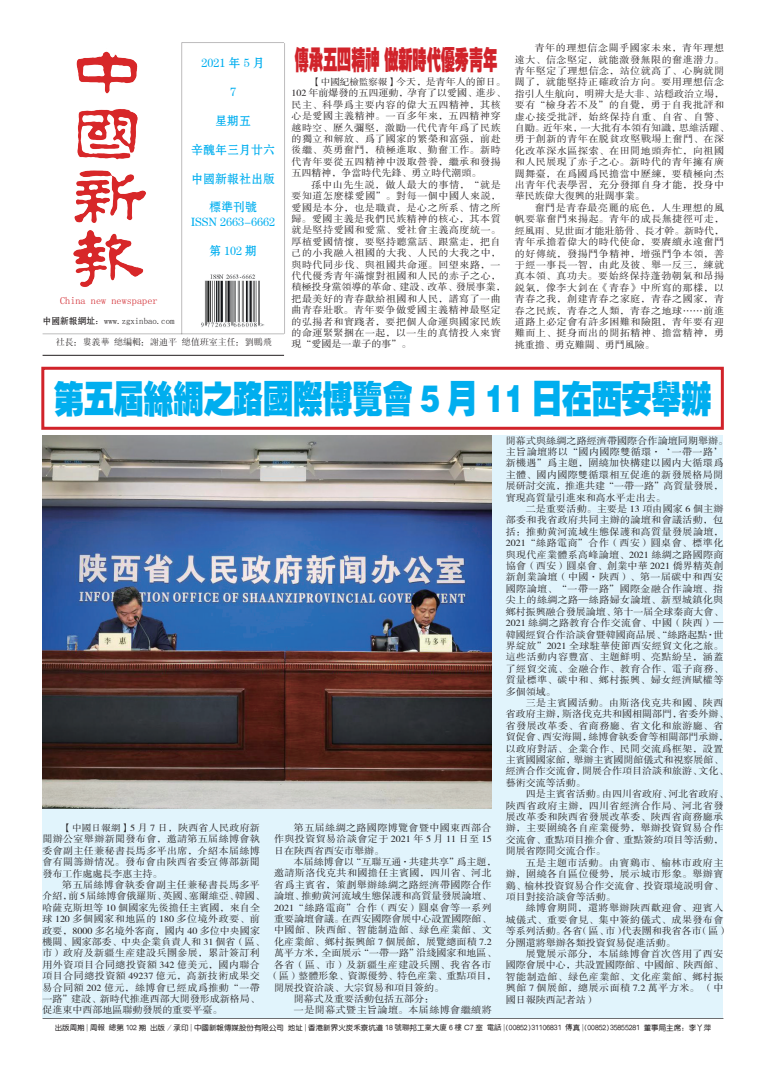
<style>
.page{position:relative;width:766px;height:1078px;background:#fff}
.page>*{position:absolute;margin:0;border:0;box-sizing:border-box;transform-origin:0 0}
.t1{font:37.5px "FZCCHFW GB1 0";color:#00aeef;scale:.8 1}
.t2{font:26.4px "FZCCHFW GB1 0";color:#d1232a;scale:.53 1}
.t3{font:12px/14.4px "FZSHFW GB1 0";color:#00aeef;text-align:center}
.t4{font:10.2px "Fang Song";color:#d1232a}
.t5{font:9.5px/11.4px "FZSSFW GB1 0";letter-spacing:.04em;color:#231f20;text-align:justify;scale:1.05 1}
.t6{font:9.5px/11.4px "FZSSFW GB1 0";color:#231f20;scale:1.05 1}
.t7{font:9.5px/11.4px "FZSSFW GB1 0";letter-spacing:.015em;color:#231f20;scale:1.05 1}
.t8{font:9px "CT Song Ti SF";color:#231f20}
.t9{font:8.8px "Sim Sun";color:#231f20}
.t10{font:7.5px "H Ye 3 gf";color:#231f20}
.s1{font-family:"FZSHFW GB1 0"}
.s2{font-size:9px}
.s3{font-family:"Sim Hei"}
</style>
<div class="page">
<img style="left:73px;top:51px;width:73px;height:236px">
<hr style="left:43px;top:1017px;width:680px;height:1px;background:#6c6d70">
<hr style="left:43px;top:333px;width:241px;height:1px;background:#231f20">
<img style="left:201px;top:274px;width:64px;height:53px">
<hr style="left:284px;top:43px;width:1px;height:291px;background:#231f20">
<hr style="left:181px;top:43px;width:1px;height:291px;background:#231f20">
<hr style="left:182px;top:42px;width:102px;height:1px;background:#231f20">
<hr style="left:43px;top:355px;width:241px;height:1px;background:#231f20">
<div style="left:42px;top:435px;width:681px;height:582px;background:#e1f4fc"></div>
<div style="left:41px;top:366px;width:682px;height:63px;border:3px solid #d1232a"></div>
<img style="left:43px;top:435px;width:448px;height:373px">
<p class="t4" style="left:60px;top:295px;width:99px">China new newspaper</p>
<p class="t9" style="left:43px;top:316px;width:133px"><span class="s1">中国新报网址</span>：www.zgxinbao.com</p>
<p class="t3" style="left:201px;top:56px;width:64px">2021 年 5 月</p>
<p class="t3" style="left:230px;top:85px;width:7px">7</p>
<p class="t3" style="left:215px;top:114px;width:37px">星期五</p>
<p class="t3" style="left:191px;top:143px;width:85px">辛丑年三月廿六</p>
<p class="t3" style="left:191px;top:172px;width:85px">中国新报社出版</p>
<p class="t3" style="left:191px;top:200px;width:86px">标准刊号<br>ISSN 2663-6662</p>
<p class="t3" style="left:209px;top:244px;width:49px">第 102 期</p>
<p class="t8" style="left:56px;top:337px;width:217px">社长：娄义华 总编辑：谢迪平 总值班室主任：刘鹏飞</p>
<h2 class="t2" style="left:295px;top:43px;width:383px">传承五四精神 做新时代优秀青年</h2>
<p class="t5" style="left:291px;top:77px;width:205px;text-align:left;text-indent:20px"><span class="s2">【中国纪检监察报】</span>今天，是青年人的节日。<br>102 年前爆发的五四运动，孕育了以爱国、进步、民主、科学为主要内容的伟大五四精神，其核心是爱国主义精神。一百多年来，五四精神穿越时空、历久弥坚，激励一代代青年为了民族的独立和解放、为了国家的繁荣和富强，前赴后继、英勇奋斗，积极进取、勤奋工作。新时代青年要从五四精神中汲取营养，继承和发扬五四精神，争当时代先锋、勇立时代潮头。</p>
<p class="t5" style="left:291px;top:179px;width:205px;text-align:left;text-indent:20px">孙中山先生说，做人最大的事情，“就是要知道怎么样爱国”。对每一个中国人来说，爱国是本分，也是职责，是心之所系、情之所归。爱国主义是我们民族精神的核心，其本质就是坚持爱国和爱党、爱社会主义高度统一。厚植爱国情怀，要坚持听党话、跟党走，把自己的小我融入祖国的大我、人民的大我之中，与时代同步伐、与祖国共命运。回望来路，一代代优秀青年满怀对祖国和人民的赤子之心，积极投身党领导的革命、建设、改革、发展事业，把最美好的青春献给祖国和人民，谱写了一曲曲青春壮歌。青年要争做爱国主义精神最坚定的弘扬者和实践者，要把个人命运与国家民族的命运紧紧捆在一起，以一生的真情投入来实现“爱国是一辈子的事”。</p>
<p class="t5" style="left:514px;top:43px;width:205px;text-align:left;text-indent:20px">青年的理想信念关乎国家未来，青年理想远大、信念坚定，就能激发无限的奋进潜力。青年坚定了理想信念，站位就高了、心胸就开阔了，就能坚持正确政治方向。要用理想信念指引人生航向，明辨大是大非、站稳政治立场，要有“检身若不及”的自觉，勇于自我批评和虚心接受批评，始终保持自重、自省、自警、自励。近年来，一大批有本领有知识，思维活跃、勇于创新的青年在脱贫攻坚战场上奋斗、在深化改革深水区探索、在田间地头奔忙，向祖国和人民展现了赤子之心。新时代的青年拥有广阔舞台，在为国为民担当中历练，要积极向杰出青年代表学习，充分发挥自身才能，投身中华民族伟大复兴的壮阔事业。</p>
<p class="t5" style="left:514px;top:202px;width:201px;text-indent:20px">奋斗是青春最亮丽的底色，人生理想的风帆要靠奋斗来扬起。青年的成长无捷径可走，经风雨、见世面才能壮筋骨、长才干。新时代，青年承担着伟大的时代使命，要赓续永远奋斗的好传统，发扬斗争精神，增强斗争本领，善于经一事长一智，由此及彼、举一反三，练就真本领、真功夫。要始终保持蓬勃朝气和昂扬锐气，像李大钊在《青春》中所写的那样，以青春之我，创建青春之家庭，青春之国家，青春之民族，青春之人类，青春之地球……前进道路上必定会有许多困难和险阻，青年要有迎难而上、挺身而出的开拓精神、担当精神，勇挑重担、勇克难关、勇斗风险。</p>
<h1 class="t1" style="left:54px;top:375px;width:823px">第五届丝绸之路国际博览会 5 月 11 日在西安举办</h1>
<p class="t5" style="left:42px;top:822px;width:208px;text-indent:20px"><span class="s2">【中国日报网】</span>5 月 7 日，陕西省人民政府新闻办公室举办新闻发布会，邀请第五届丝博会执委会副主任兼秘书长马多平出席，介绍本届丝博会有关筹办情况。发布会由陕西省委宣传部新闻发布工作处处长李惠主持。</p>
<p class="t7" style="left:42px;top:879px;width:213px;text-indent:20px">第五届丝博会执委会副主任兼秘书长马多平介绍，前 5 届丝博会俄罗斯、英国、塞尔维亚、韩国、哈萨克斯坦等 10 个国家先后担任主宾国，来自全球 120 多个国家和地区的 180 多位境外政要、前政要，8000 多名境外客商，国内 40 多位中央国家机关、国家部委、中央企业负责人和 31 个省（区、市）政府及新疆生产建设兵团参展，累计签订利用外资项目合同总投资额 342 亿美元，国内联合项目合同总投资额 49237 亿元，高新技术成果交易合同额 202 亿元，丝博会已经成为推动“一带一路”建设、新时代推进西部大开发形成新格局、促进东中西部地区联动发展的重要平台。</p>
<p class="t5" style="left:274px;top:822px;width:209px;text-indent:20px">第五届丝绸之路国际博览会暨中国东西部合作与投资贸易洽谈会定于 2021 年 5 月 11 日至 15日在陕西省西安市举办。</p>
<p class="t6" style="left:294px;top:856px;width:194px">本届丝博会以“互联互通·共建共享”为主题，</p>
<p class="t5" style="left:274px;top:867px;width:209px">邀请斯洛伐克共和国担任主宾国，四川省、河北</p>
<p class="t5" style="left:274px;top:879px;width:208px">省为主宾省，策划举办丝绸之路经济带国际合作</p>
<p class="t6" style="left:274px;top:890px;width:208px">论坛、推动黄河流域生态保护和高质量发展论坛、</p>
<p class="t5" style="left:274px;top:902px;width:209px">2021“丝路电商”合作（西安）圆桌会等一系列</p>
<p class="t6" style="left:274px;top:913px;width:208px">重要论坛会议。在西安国际会展中心设置国际馆、</p>
<p class="t5" style="left:274px;top:924px;width:209px">中国馆、陕西馆、智能制造馆、绿色产业馆、文</p>
<p class="t7" style="left:274px;top:936px;width:209px">化产业馆、乡村振兴馆 7 个展馆，展览总面积 7.2</p>
<p class="t6" style="left:274px;top:947px;width:213px">万平方米，全面展示“一带一路”沿线国家和地区、</p>
<p class="t5" style="left:274px;top:959px;width:208px">各省（区、市）及新疆生产建设兵团、我省各市</p>
<p class="t6" style="left:269px;top:970px;width:218px">（区）整体形象、资源优势、特色产业、重点项目，</p>
<p class="t6" style="left:274px;top:981px;width:163px">开展投资洽谈、大宗贸易和项目签约。</p>
<p class="t6" style="left:294px;top:993px;width:135px">开幕式及重要活动包括五部分：</p>
<p class="t5" style="left:294px;top:1004px;width:190px">一是开幕式暨主旨论坛。本届丝博会继续将</p>
<p class="t5" style="left:505px;top:435px;width:213px;text-align:left">开幕式与丝绸之路经济带国际合作论坛同期举办。主旨论坛将以“国内国际双循环·‘一带一路’新机遇”为主题，围绕加快构建以国内大循环为主体、国内国际双循环相互促进的新发展格局开展研讨交流，推进共建“一带一路”高质量发展，实现高质量引进来和高水平走出去。</p>
<p class="t5" style="left:505px;top:503px;width:209px;text-indent:20px">二是重要活动。主要是 13 项由国家 6 个主办部委和我省政府共同主办的论坛和会议活动，包括：推动黄河流域生态保护和高质量发展论坛，2021“丝路电商”合作（西安）圆桌会、标准化与现代产业体系高峰论坛、2021 丝绸之路国际商协会（西安）圆桌会、创业中华 2021 侨界精英创新创业论坛（中国·陕西）、第一届碳中和西安国际论坛、“一带一路”国际金融合作论坛、指尖上的丝绸之路—丝路妇女论坛、新型城镇化与乡村振兴融合发展论坛、第十一届全球秦商大会、2021 丝绸之路教育合作交流会、中国（陕西）—韩国经贸合作洽谈会暨韩国商品展、“丝路起点·世界绽放”2021 全球驻华使节西安经贸文化之旅。这些活动内容丰富、主题鲜明、亮点纷呈，涵盖了经贸交流、金融合作、教育合作、电子商务、质量标准、碳中和、乡村振兴、妇女经济赋权等多个领域。</p>
<p class="t6" style="left:505px;top:697px;width:213px;text-indent:20px">三是主宾国活动。由斯洛伐克共和国、陕西省政府主办，斯洛伐克共和国相关部门，省委外办、省发展改革委、省商务厅、省文化和旅游厅、省贸促会、西安海关，丝博会执委会等相关部门承办，以政府对话、企业合作、民间交流为框架，设置主宾国国家馆，举办主宾国开馆仪式和视察展馆、经济合作交流会，开展合作项目洽谈和旅游、文化、艺术交流等活动。</p>
<p class="t5" style="left:505px;top:788px;width:213px;text-align:left;text-indent:20px">四是主宾省活动。由四川省政府、河北省政府、陕西省政府主办，四川省经济合作局、河北省发展改革委和陕西省发展改革委、陕西省商务厅承办，主要围绕各自产业优势，举办投资贸易合作交流会、重点项目推介会、重点签约项目等活动，开展省际间交流合作。</p>
<p class="t5" style="left:505px;top:857px;width:209px;text-indent:20px">五是主题市活动。由宝鸡市、榆林市政府主办，围绕各自区位优势，展示城市形象。举办宝鸡、榆林投资贸易合作交流会、投资环境说明会、项目对接洽谈会等活动。</p>
<p class="t5" style="left:505px;top:902px;width:213px;text-align:left;text-indent:20px">丝博会期间，还将举办陕西欢迎会、迎宾入城仪式、重要会见、集中签约仪式、成果发布会等系列活动。各省（区、市）代表团和我省各市（区）分团还将举办各类投资贸易促进活动。</p>
<p class="t5" style="left:505px;top:948px;width:209px;text-indent:20px">展览展示部分，本届丝博会首次启用了西安国际会展中心，共设置国际馆、中国馆、陕西馆、智能制造馆、绿色产业馆、文化产业馆、乡村振兴馆 7 个展馆，总展示面积 7.2 万平方米。 （中国日报陕西记者站）</p>
<p class="t10" style="left:55px;top:1023px;width:658px">出版周期 | 周<span class="s3">報總</span>第 102 期 出版 / 承印 | 中国新报传媒股份有限公司 地址 | 香港新界火炭禾寮坑道 18 <span class="s3">號聯</span>邦工<span class="s3">業</span>大<span class="s3">廈</span> 6 <span class="s3">樓</span> C7 室 <span class="s3">電話</span> |(00852)31106831 <span class="s3">傳</span>真 |(00852)35855281 董事局主席：李丫萍</p>
</div>
